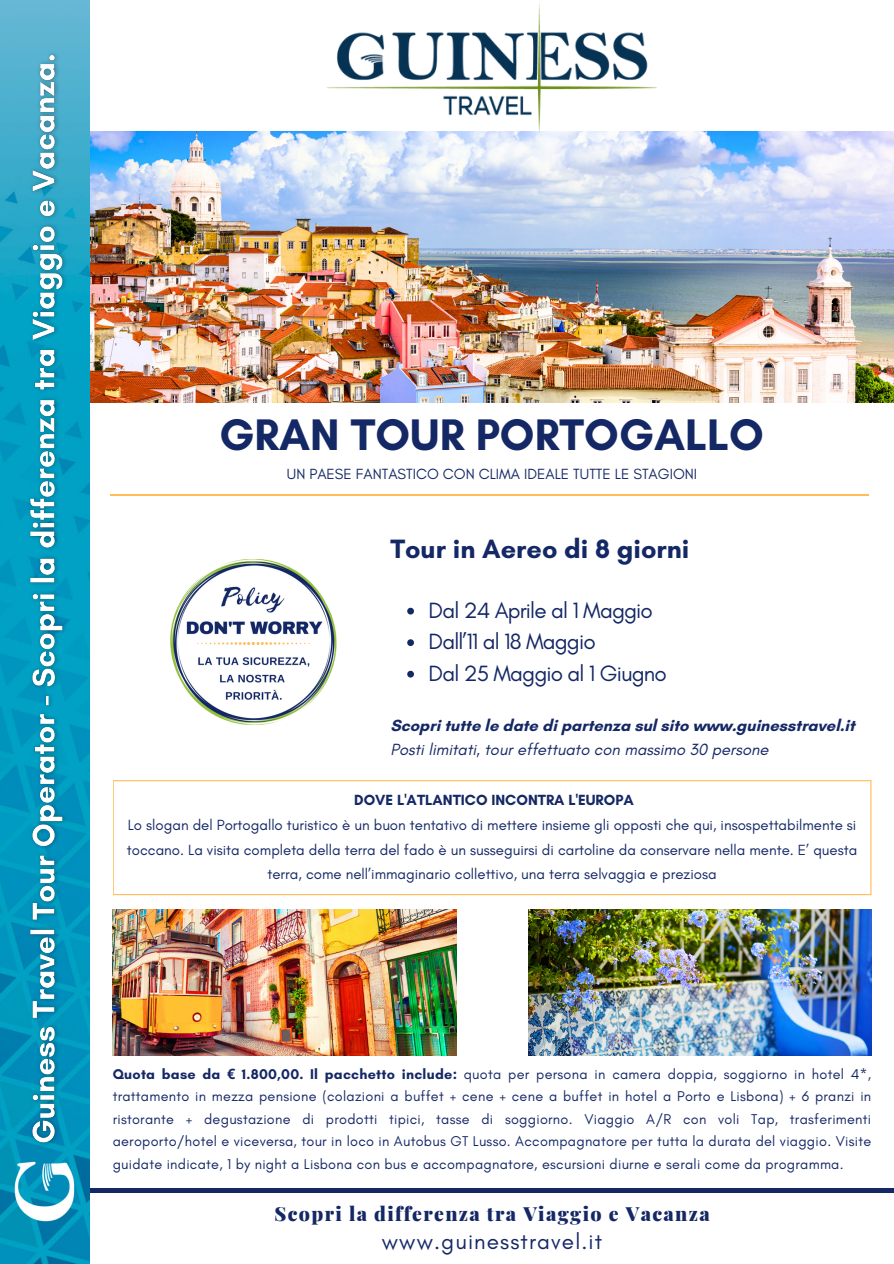
<style>
.page{position:relative;width:894px;height:1264px;background:#fff}
.page>*{position:absolute;margin:0;border:0;box-sizing:border-box;transform-origin:0 0}
.t1{font:700 45px "Glacial Indifference";color:#152866}
.t2{font:700 27px "Glacial Indifference";color:#152866}
.t3{font:22.5px "Glacial Indifference";letter-spacing:-.035em;color:#152866}
.t4{font:22.5px "Glacial Indifference";letter-spacing:.05em;color:#152866}
.t5{font:900 19.5px "Playfair Display";letter-spacing:.07em;color:#152866}
.t6{font:700 16.5px "Glacial Indifference";color:#152866}
.t7{font:italic 16.5px "Glacial Indifference";color:#152866}
.t8{font:15px/24.8px "Glacial Indifference";color:#152866;text-align:center}
.t9{font:700 15px "Glacial Indifference";color:#152866}
.t10{font:14.4px/22.5px "Glacial Indifference";letter-spacing:.02em;color:#152866;text-align:justify}
.s1{font-weight:700}
.s2{font-family:"Noto Sans";font-weight:700}
</style>
<div class="page">
<img style="left:528px;top:909px;width:343px;height:146px">
<img style="left:113px;top:909px;width:343px;height:146px">
<img style="left:89px;top:132px;width:804px;height:270px">
<hr style="left:89px;top:1188px;width:804px;height:4px;background:#152866">
<svg style="left:113px;top:780px;width:758px;height:115px"></svg>
<img style="left:324px;top:3px;width:336px;height:133px">
<img style="left:0;top:0;width:89px;height:1263px">
<img style="left:13px;top:1160px;width:62px;height:62px">
<img style="left:24px;top:47px;width:48px;height:1103px">
<img style="left:170px;top:559px;width:167px;height:166px">
<hr style="left:110px;top:494px;width:758px;height:1px;background:#ffbd59">
<svg style="left:407px;top:607px;width:7px;height:7px"></svg>
<svg style="left:407px;top:639px;width:7px;height:7px"></svg>
<svg style="left:407px;top:670px;width:7px;height:7px"></svg>
<p class="t1" style="left:219px;top:407px;width:546px">GRAN TOUR PORTOGALLO</p>
<h4 class="t8" style="left:287px;top:461px;width:411px">UN PAESE FANTASTICO CON CLIMA IDEALE TUTTE LE STAGIONI</h4>
<h6 class="t2" style="left:390px;top:533px;width:300px">Tour in Aereo di 8 giorni</h6>
<p class="t3" style="left:428px;top:596px;width:226px">Dal 24 Aprile al 1 Maggio</p>
<p class="t3" style="left:428px;top:628px;width:169px">Dall’11 al 18 Maggio</p>
<p class="t3" style="left:428px;top:659px;width:240px">Dal 25 Maggio al 1 Giugno</p>
<p class="t6" style="left:390px;top:715px;width:466px">Scopri tutte le date di partenza sul sito www.guinesstravel.it</p>
<p class="t7" style="left:390px;top:739px;width:379px">Posti limitati, tour effettuato con massimo 30 persone</p>
<p class="t9" style="left:354px;top:790px;width:281px">DOVE L'ATLANTICO INCONTRA L'EUROPA</p>
<h3 class="t8" style="left:127px;top:812px;width:731px">Lo slogan del Portogallo turistico è un buon tentativo di mettere insieme gli opposti che qui, insospettabilmente si toccano. La visita completa della terra del fado è un susseguirsi di cartoline da conservare nella mente. E’ questa terra, come nell’immaginario collettivo, una terra selvaggia e preziosa</h3>
<h1 class="t10" style="left:113px;top:1062px;width:759px"><span class="s1">Quota base da</span> <span class="s2">€</span> <span class="s1">1.800,00. Il pacchetto include:</span> quota per persona in camera doppia, soggiorno in hotel 4*, trattamento in mezza pensione (colazioni a buffet + cene + cene a buffet in hotel a Porto e Lisbona) + 6 pranzi in ristorante + degustazione di prodotti tipici, tasse di soggiorno. Viaggio A/R con voli Tap, trasferimenti aeroporto/hotel e viceversa, tour in loco in Autobus GT Lusso. Accompagnatore per tutta la durata del viaggio. Visite guidate indicate, 1 by night a Lisbona con bus e accompagnatore, escursioni diurne e serali come da programma.</h1>
<h4 class="t5" style="left:274px;top:1199px;width:437px">Scopri la differenza tra Viaggio e Vacanza</h4>
<h4 class="t4" style="left:382px;top:1227px;width:222px">www.guinesstravel.it</h4>
</div>
